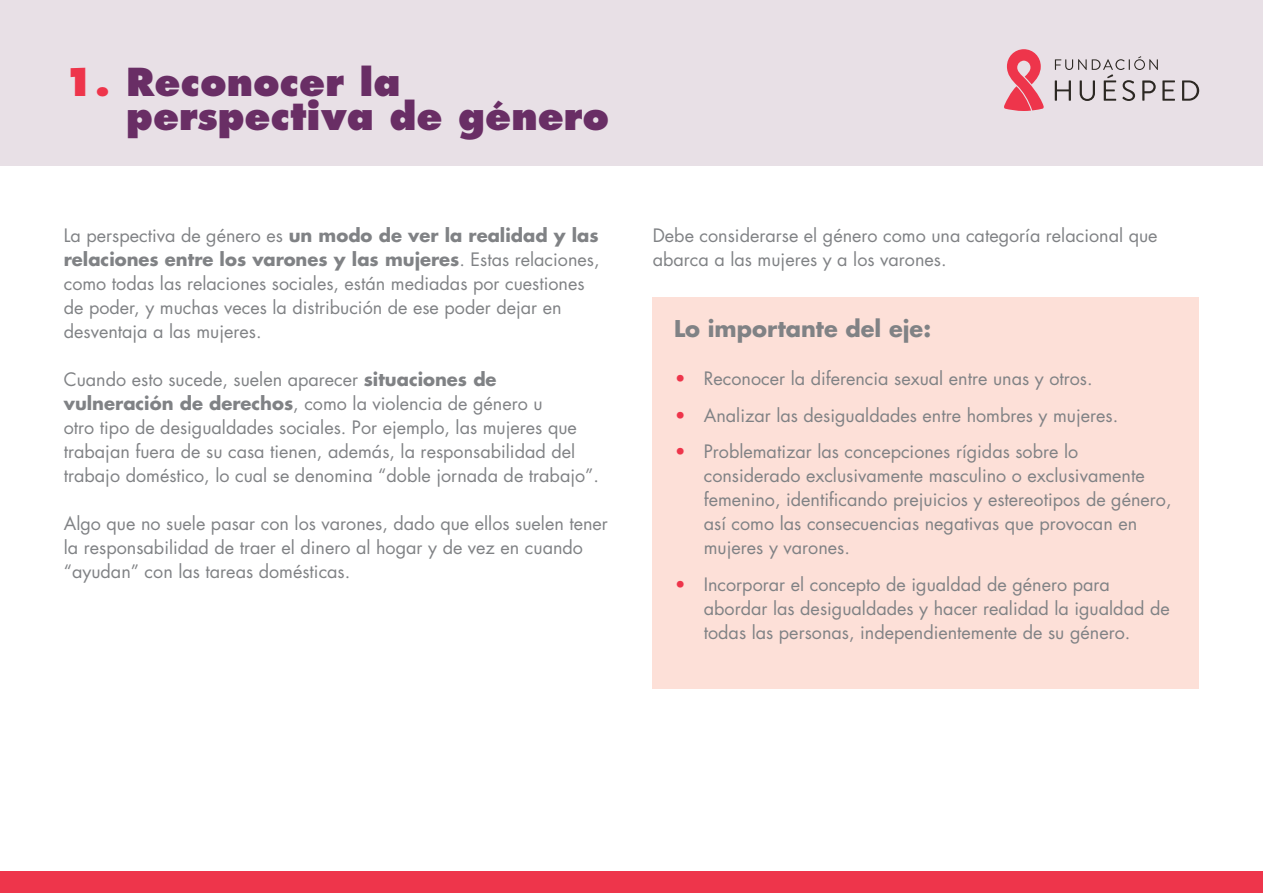
<style>
.page{position:relative;width:1263px;height:893px;background:#fff}
.page>*{position:absolute;margin:0;border:0;box-sizing:border-box;transform-origin:0 0}
.t1{font:800 37.5px/34.5px "Futura Std";color:#692e65}
.t2{font:700 22.5px "Futura Std";color:#808285}
.t3{font:18px/24px "Futura Std";color:#808285}
.s1{color:#ee354b}
.s2{font-weight:700}
.s3{font-weight:700;color:#ee354b}
</style>
<div class="page">
<div style="left:653px;top:297px;width:546px;height:392px;background:#fde0d8"></div>
<div style="left:1px;top:0;width:1262px;height:166px;background:#e8e0e6"></div>
<svg style="left:1004px;top:49px;width:40px;height:62px"></svg>
<svg style="left:1182px;top:80px;width:17px;height:21px"></svg>
<svg style="left:1055px;top:56px;width:120px;height:45px"></svg>
<div style="left:0;top:872px;width:1263px;height:21px;background:#ee354b"></div>
<h1 class="t1" style="left:126px;top:64px;width:485px;text-indent:-62px"><span class="s1">1.</span> Reconocer la perspectiva de género</h1>
<p class="t3" style="left:64px;top:224px;width:537px">La perspectiva de género es <span class="s2">un modo de ver la realidad y las relaciones entre los varones y las mujeres</span>. Estas relaciones, como todas las relaciones sociales, están mediadas por cuestiones de poder, y muchas veces la distribución de ese poder dejar en desventaja a las mujeres.</p>
<p class="t3" style="left:64px;top:368px;width:537px">Cuando esto sucede, suelen aparecer <span class="s2">situaciones de vulneración de derechos</span>, como la violencia de género u<br>otro tipo de desigualdades sociales. Por ejemplo, las mujeres que trabajan fuera de su casa tienen, además, la responsabilidad del trabajo doméstico, lo cual se denomina “doble jornada de trabajo”.</p>
<p class="t3" style="left:64px;top:512px;width:546px">Algo que no suele pasar con los varones, dado que ellos suelen tener la responsabilidad de traer el dinero al hogar y de vez en cuando “ayudan” con las tareas domésticas.</p>
<p class="t3" style="left:653px;top:224px;width:506px">Debe considerarse el género como una categoría relacional que abarca a las mujeres y a los varones.</p>
<p class="t2" style="left:674px;top:313px;width:259px">Lo importante del eje:</p>
<p class="t3" style="left:674px;top:366px;width:420px"><span class="s3">•</span> Reconocer la diferencia sexual entre unas y otros.</p>
<p class="t3" style="left:674px;top:403px;width:446px"><span class="s3">•</span> Analizar las desigualdades entre hombres y mujeres.</p>
<p class="t3" style="left:704px;top:440px;width:469px;text-indent:-30px"><span class="s3">•</span> Problematizar las concepciones rígidas sobre lo considerado exclusivamente masculino o exclusivamente femenino, identificando prejuicios y estereotipos de género, así como las consecuencias negativas que provocan en mujeres y varones.</p>
<p class="t3" style="left:704px;top:573px;width:467px;text-indent:-30px"><span class="s3">•</span> Incorporar el concepto de igualdad de género para abordar las desigualdades y hacer realidad la igualdad de todas las personas, independientemente de su género.</p>
</div>
